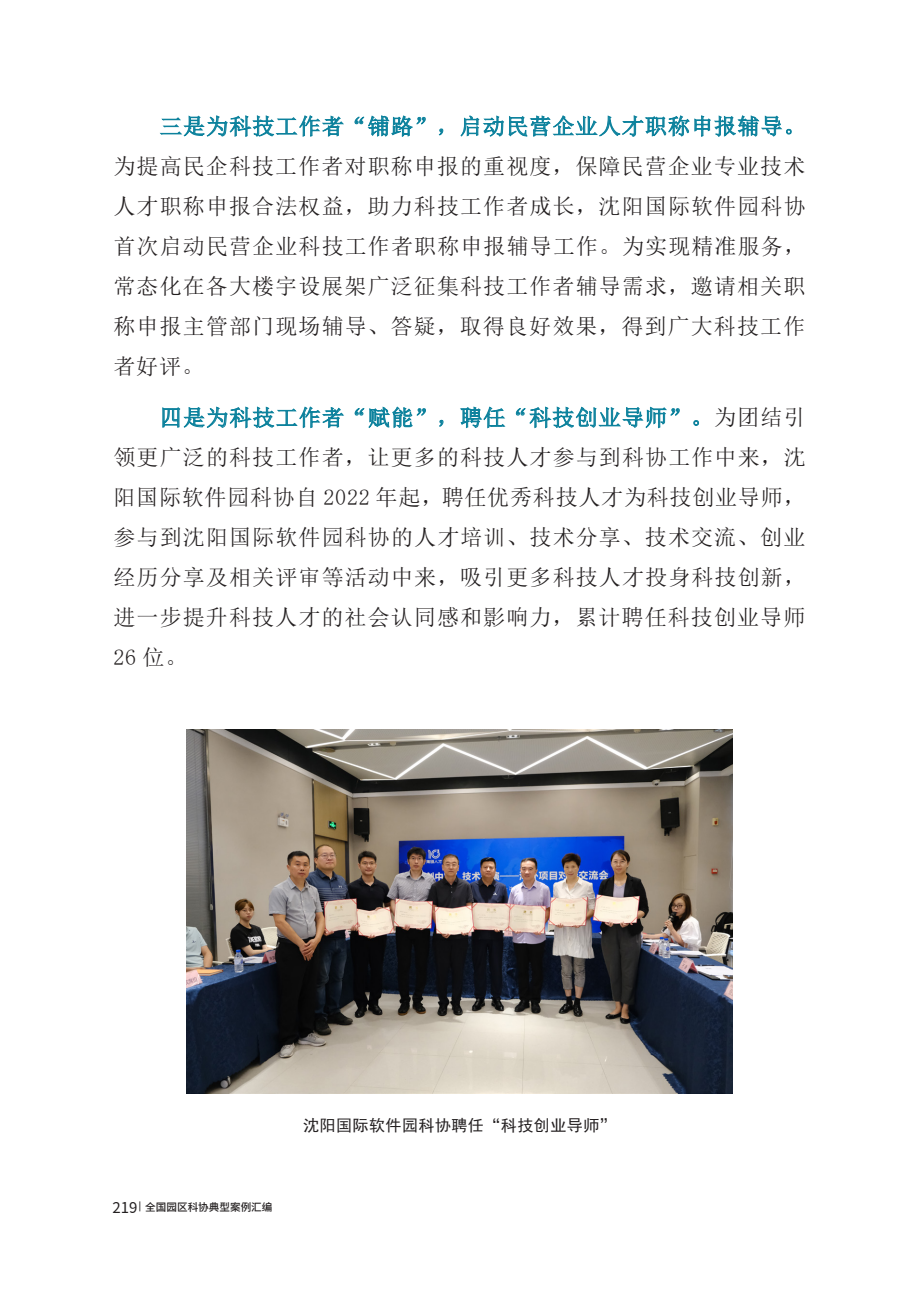
<style>
.page{position:relative;width:919px;height:1304px;background:#fff}
.page>*{position:absolute;margin:0;border:0;box-sizing:border-box;transform-origin:0 0}
.t1{font:22px/40px "Sim Sun";letter-spacing:.05em;color:#231f20;text-align:justify}
.t2{font:16px "Sim Hei";letter-spacing:.03em;color:#231f20}
.t3{font:500 10.6px "Source Han Sans CN";color:#231f20}
.s1{color:#0d829d}
.s2{font-weight:400;font-size:15px}
.s3{font-family:"Sim Hei";font-weight:400;font-size:10px}
</style>
<div class="page">
<img style="left:187px;top:730px;width:545px;height:363px">
<p class="t1" style="left:113px;top:106px;width:693px;text-indent:46px"><span class="s1">三是为科技工作者“铺路”，启动民营企业人才职称申报辅导。</span>为提高民企科技工作者对职称申报的重视度，保障民营企业专业技术人才职称申报合法权益，助力科技工作者成长，沈阳国际软件园科协首次启动民营企业科技工作者职称申报辅导工作。为实现精准服务，常态化在各大楼宇设展架广泛征集科技工作者辅导需求，邀请相关职称申报主管部门现场辅导、答疑，取得良好效果，得到广大科技工作者好评。</p>
<p class="t1" style="left:113px;top:397px;width:693px;text-indent:46px"><span class="s1">四是为科技工作者“赋能”，聘任“科技创业导师”。</span>为团结引领更广泛的科技工作者，让更多的科技人才参与到科协工作中来，沈阳国际软件园科协自 2022 年起，聘任优秀科技人才为科技创业导师，参与到沈阳国际软件园科协的人才培训、技术分享、技术交流、创业经历分享及相关评审等活动中来，吸引更多科技人才投身科技创新，进一步提升科技人才的社会认同感和影响力，累计聘任科技创业导师26 位。</p>
<p class="t3" style="left:113px;top:1201px;width:161px"><span class="s2">219</span><span class="s3">|</span> 全国园区科协典型案例汇编</p>
<p class="t2" style="left:303px;top:1118px;width:314px">沈阳国际软件园科协聘任“科技创业导师”</p>
</div>
